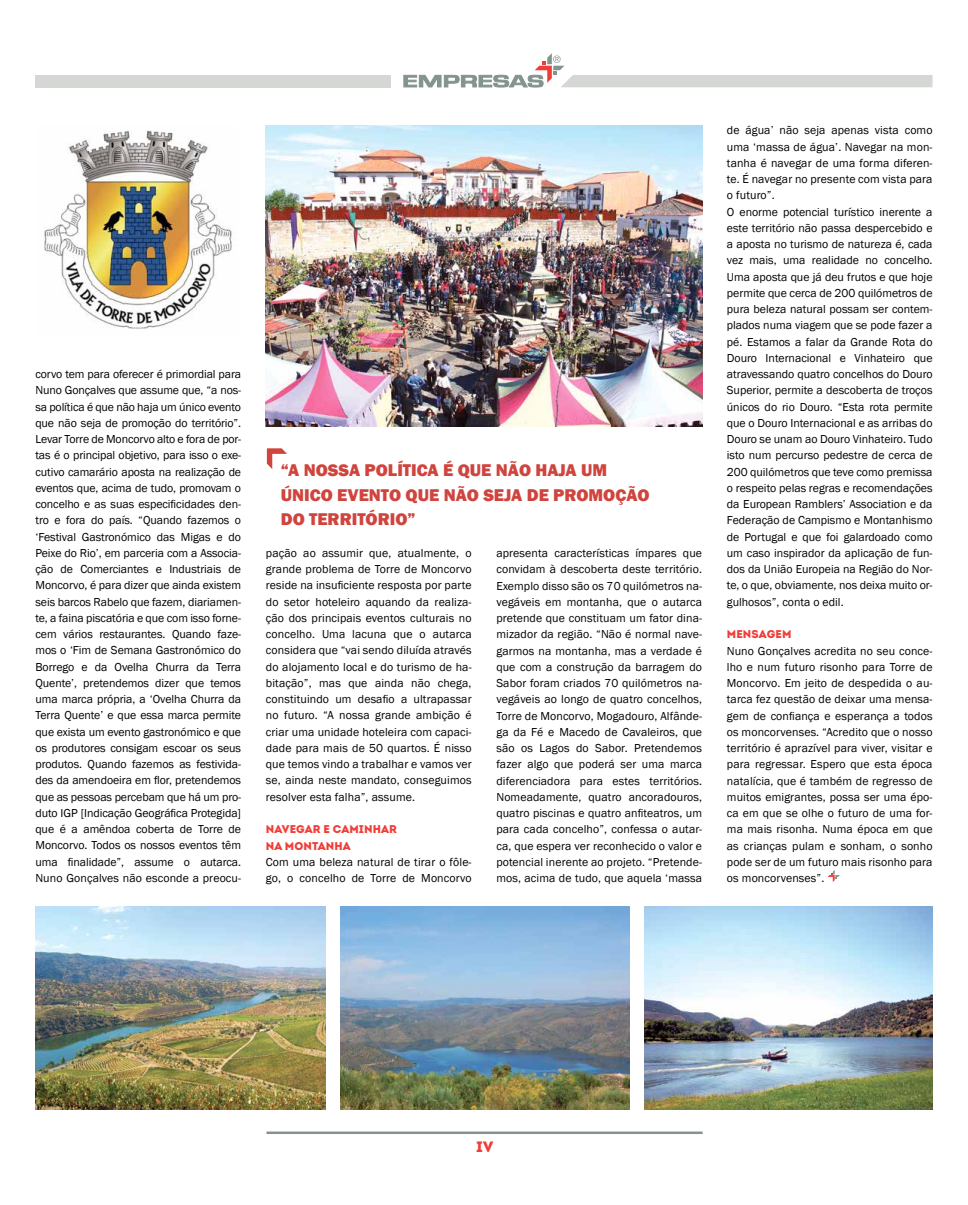
<style>
.page{position:relative;width:968px;height:1205px;background:#fff}
.page>*{position:absolute;margin:0;border:0;box-sizing:border-box;transform-origin:0 0}
.t1{font:800 17.5px/24.5px "Franklin Gothic";color:#d0443e}
.t2{font:15px "Intro Black Caps";color:#f13d38}
.t3{font:11.88px/16.2px "Franklin Gothic";color:#000;text-align:justify}
.t4{font:11.25px/16.2px "Intro Black Caps";letter-spacing:.01em;color:#f13d38}
</style>
<div class="page">
<svg style="left:827px;top:870px;width:12px;height:12px"></svg>
<img style="left:266px;top:126px;width:436px;height:301px">
<img style="left:35px;top:906px;width:290px;height:203px">
<img style="left:341px;top:906px;width:288px;height:203px">
<div style="left:35px;top:75px;width:355px;height:12px;background:#d5d7d4"></div>
<svg style="left:403px;top:53px;width:529px;height:35px"></svg>
<hr style="left:266px;top:1131px;width:436px;height:3px;background:#83938d">
<img style="left:44px;top:130px;width:188px;height:199px">
<img style="left:644px;top:906px;width:288px;height:203px">
<svg style="left:267px;top:448px;width:20px;height:21px"></svg>
<p class="t3" style="left:35px;top:366px;width:207px">corvo tem para oferecer é primordial para Nuno Gonçalves que assume que, “a nos&shy;sa política é que não haja um único evento que não seja de promoção do território”.<br>Levar Torre de Moncorvo alto e fora de por&shy;tas é o principal objetivo, para isso o exe&shy;cutivo camarário aposta na realização de eventos que, acima de tudo, promovam o concelho e as suas especificidades den&shy;tro e fora do país. “Quando fazemos o ‘Festival Gastronómico das Migas e do Peixe do Rio’, em parceria com a Associa&shy;ção de Comerciantes e Industriais de Moncorvo, é para dizer que ainda existem seis barcos Rabelo que fazem, diariamen&shy;te, a faina piscatória e que com isso forne&shy;cem vários restaurantes. Quando faze&shy;mos o ‘Fim de Semana Gastronómico do Borrego e da Ovelha Churra da Terra Quente’, pretendemos dizer que temos uma marca própria, a ‘Ovelha Churra da Terra Quente’ e que essa marca permite que exista um evento gastronómico e que os produtores consigam escoar os seus produtos. Quando fazemos as festivida&shy;des da amendoeira em flor, pretendemos que as pessoas percebam que há um pro&shy;duto IGP [Indicação Geográfica Protegida] que é a amêndoa coberta de Torre de Moncorvo. Todos os nossos eventos têm uma finalidade”, assume o autarca.<br>Nuno Gonçalves não esconde a preocu-</p>
<h1 class="t1" style="left:281px;top:458px;width:370px">“A NOSSA POLÍTICA É QUE NÃO HAJA UM<br>ÚNICO EVENTO QUE NÃO SEJA DE PROMOÇÃO<br>DO TERRITÓRIO”</h1>
<p class="t3" style="left:266px;top:545px;width:207px">pação ao assumir que, atualmente, o grande problema de Torre de Moncorvo reside na insuficiente resposta por parte do setor hoteleiro aquando da realiza&shy;ção dos principais eventos culturais no concelho. Uma lacuna que o autarca considera que “vai sendo diluída através do alojamento local e do turismo de ha&shy;bitação”, mas que ainda não chega, constituindo um desafio a ultrapassar no futuro. “A nossa grande ambição é criar uma unidade hoteleira com capaci&shy;dade para mais de 50 quartos. É nisso que temos vindo a trabalhar e vamos ver se, ainda neste mandato, conseguimos resolver esta falha”, assume.</p>
<p class="t4" style="left:266px;top:821px;width:133px">NAVEGAR E CAMINHAR<br>NA MONTANHA</p>
<p class="t3" style="left:266px;top:854px;width:207px">Com uma beleza natural de tirar o fôle&shy;go, o concelho de Torre de Moncorvo</p>
<p class="t3" style="left:496px;top:545px;width:207px">apresenta características ímpares que convidam à descoberta deste território.<br>Exemplo disso são os 70 quilómetros na&shy;vegáveis em montanha, que o autarca pretende que constituam um fator dina&shy;mizador da região. “Não é normal nave&shy;garmos na montanha, mas a verdade é que com a construção da barragem do Sabor foram criados 70 quilómetros na&shy;vegáveis ao longo de quatro concelhos, Torre de Moncorvo, Mogadouro, Alfânde&shy;ga da Fé e Macedo de Cavaleiros, que são os Lagos do Sabor. Pretendemos fazer algo que poderá ser uma marca diferenciadora para estes territórios.<br>Nomeadamente, quatro ancoradouros, quatro piscinas e quatro anfiteatros, um para cada concelho”, confessa o autar&shy;ca, que espera ver reconhecido o valor e potencial inerente ao projeto. “Pretende&shy;mos, acima de tudo, que aquela ‘massa</p>
<p class="t3" style="left:726px;top:122px;width:207px;text-align:left">de água’ não seja apenas vista como uma ‘massa de água’. Navegar na mon&shy;tanha é navegar de uma forma diferen&shy;te. É navegar no presente com vista para o futuro”.<br>O enorme potencial turístico inerente a este território não passa despercebido e a aposta no turismo de natureza é, cada vez mais, uma realidade no concelho.<br>Uma aposta que já deu frutos e que hoje permite que cerca de 200 quilómetros de pura beleza natural possam ser contem&shy;plados numa viagem que se pode fazer a pé. Estamos a falar da Grande Rota do Douro Internacional e Vinhateiro que atravessando quatro concelhos do Douro Superior, permite a descoberta de troços únicos do rio Douro. “Esta rota permite que o Douro Internacional e as arribas do Douro se unam ao Douro Vinhateiro. Tudo isto num percurso pedestre de cerca de 200 quilómetros que teve como premissa o respeito pelas regras e recomendações da European Ramblers’ Association e da Federação de Campismo e Montanhismo de Portugal e que foi galardoado como um caso inspirador da aplicação de fun&shy;dos da União Europeia na Região do Nor&shy;te, o que, obviamente, nos deixa muito or&shy;gulhosos”, conta o edil.</p>
<p class="t4" style="left:726px;top:626px;width:66px">MENSAGEM</p>
<p class="t3" style="left:726px;top:643px;width:207px">Nuno Gonçalves acredita no seu conce&shy;lho e num futuro risonho para Torre de Moncorvo. Em jeito de despedida o au&shy;tarca fez questão de deixar uma mensa&shy;gem de confiança e esperança a todos os moncorvenses. “Acredito que o nosso território é aprazível para viver, visitar e para regressar. Espero que esta época natalícia, que é também de regresso de muitos emigrantes, possa ser uma épo&shy;ca em que se olhe o futuro de uma for&shy;ma mais risonha. Numa época em que as crianças pulam e sonham, o sonho pode ser de um futuro mais risonho para os moncorvenses”.</p>
<p class="t2" style="left:476px;top:1136px;width:19px">IV</p>
</div>
